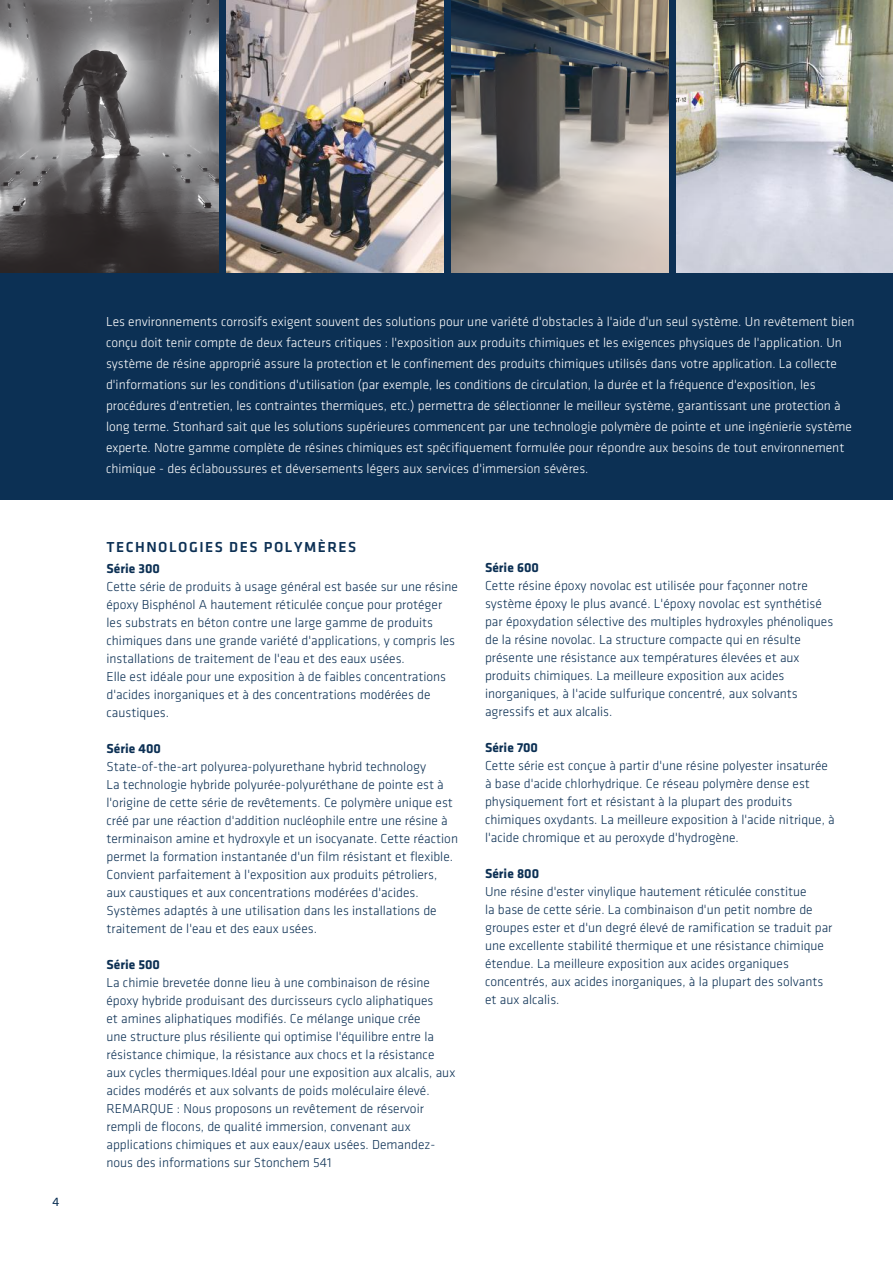
<style>
.page{position:relative;width:893px;height:1263px;background:#fff}
.page>*{position:absolute;margin:0;border:0;box-sizing:border-box;transform-origin:0 0}
.t1{font:500 15px "Klavika";letter-spacing:.1em;color:#0c3054}
.t2{font:300 13.5px/18px "Klavika";color:#0c3054}
.t3{font:300 13.5px/21px "Klavika";color:#fff}
.t4{font:700 13.5px "Klavika";color:#0c3054}
.t5{font:12.75px "Klavika";color:#0c3054}
</style>
<div class="page">
<div style="left:0;top:0;width:893px;height:500px;background:#0c3054"></div>
<img style="left:0;top:0;width:219px;height:273px">
<img style="left:227px;top:0;width:217px;height:273px">
<img style="left:452px;top:0;width:216px;height:273px">
<img style="left:676px;top:0;width:217px;height:273px">
<p class="t5" style="left:52px;top:1194px;width:8px">4</p>
<p class="t3" style="left:106px;top:311px;width:750px">Les environnements corrosifs exigent souvent des solutions pour une variété d'obstacles à l'aide d'un seul système. Un revêtement bien conçu doit tenir compte de deux facteurs critiques : l'exposition aux produits chimiques et les exigences physiques de l'application. Un système de résine approprié assure la protection et le confinement des produits chimiques utilisés dans votre application. La collecte d'informations sur les conditions d'utilisation (par exemple, les conditions de circulation, la durée et la fréquence d'exposition, les procédures d'entretien, les contraintes thermiques, etc.) permettra de sélectionner le meilleur système, garantissant une protection à long terme. Stonhard sait que les solutions supérieures commencent par une technologie polymère de pointe et une ingénierie système experte. Notre gamme complète de résines chimiques est spécifiquement formulée pour répondre aux besoins de tout environnement chimique - des éclaboussures et déversements légers aux services d'immersion sévères.</p>
<p class="t1" style="left:106px;top:537px;width:251px">TECHNOLOGIES DES POLYMÈRES</p>
<p class="t4" style="left:106px;top:559px;width:55px">Série 300</p>
<p class="t2" style="left:106px;top:577px;width:353px">Cette série de produits à usage général est basée sur une résine époxy Bisphénol A hautement réticulée conçue pour protéger les substrats en béton contre une large gamme de produits chimiques dans une grande variété d'applications, y compris les installations de traitement de l'eau et des eaux usées.<br>Elle est idéale pour une exposition à de faibles concentrations d'acides inorganiques et à des concentrations modérées de caustiques.</p>
<p class="t4" style="left:106px;top:738px;width:56px">Série 400</p>
<p class="t2" style="left:106px;top:757px;width:353px">State-of-the-art polyurea-polyurethane hybrid technology<br>La technologie hybride polyurée-polyuréthane de pointe est à l'origine de cette série de revêtements. Ce polymère unique est créé par une réaction d'addition nucléophile entre une résine à terminaison amine et hydroxyle et un isocyanate. Cette réaction permet la formation instantanée d'un film résistant et flexible.<br>Convient parfaitement à l'exposition aux produits pétroliers, aux caustiques et aux concentrations modérées d'acides.<br>Systèmes adaptés à une utilisation dans les installations de traitement de l'eau et des eaux usées.</p>
<p class="t4" style="left:106px;top:954px;width:55px">Série 500</p>
<p class="t2" style="left:106px;top:973px;width:350px">La chimie brevetée donne lieu à une combinaison de résine époxy hybride produisant des durcisseurs cyclo aliphatiques<br>et amines aliphatiques modifiés. Ce mélange unique crée<br>une structure plus résiliente qui optimise l'équilibre entre la résistance chimique, la résistance aux chocs et la résistance aux cycles thermiques.Idéal pour une exposition aux alcalis, aux acides modérés et aux solvants de poids moléculaire élevé.<br>REMARQUE : Nous proposons un revêtement de réservoir rempli de flocons, de qualité immersion, convenant aux applications chimiques et aux eaux/eaux usées. Demandez&shy;nous des informations sur Stonchem 541</p>
<p class="t4" style="left:485px;top:557px;width:55px">Série 600</p>
<p class="t2" style="left:485px;top:576px;width:350px">Cette résine époxy novolac est utilisée pour façonner notre système époxy le plus avancé. L'époxy novolac est synthétisé par époxydation sélective des multiples hydroxyles phénoliques de la résine novolac. La structure compacte qui en résulte présente une résistance aux températures élevées et aux produits chimiques. La meilleure exposition aux acides inorganiques, à l'acide sulfurique concentré, aux solvants agressifs et aux alcalis.</p>
<p class="t4" style="left:485px;top:737px;width:55px">Série 700</p>
<p class="t2" style="left:485px;top:756px;width:351px">Cette série est conçue à partir d'une résine polyester insaturée à base d'acide chlorhydrique. Ce réseau polymère dense est physiquement fort et résistant à la plupart des produits chimiques oxydants. La meilleure exposition à l'acide nitrique, à l'acide chromique et au peroxyde d'hydrogène.</p>
<p class="t4" style="left:485px;top:863px;width:56px">Série 800</p>
<p class="t2" style="left:485px;top:882px;width:349px">Une résine d'ester vinylique hautement réticulée constitue<br>la base de cette série. La combinaison d'un petit nombre de groupes ester et d'un degré élevé de ramification se traduit par une excellente stabilité thermique et une résistance chimique étendue. La meilleure exposition aux acides organiques concentrés, aux acides inorganiques, à la plupart des solvants et aux alcalis.</p>
</div>
